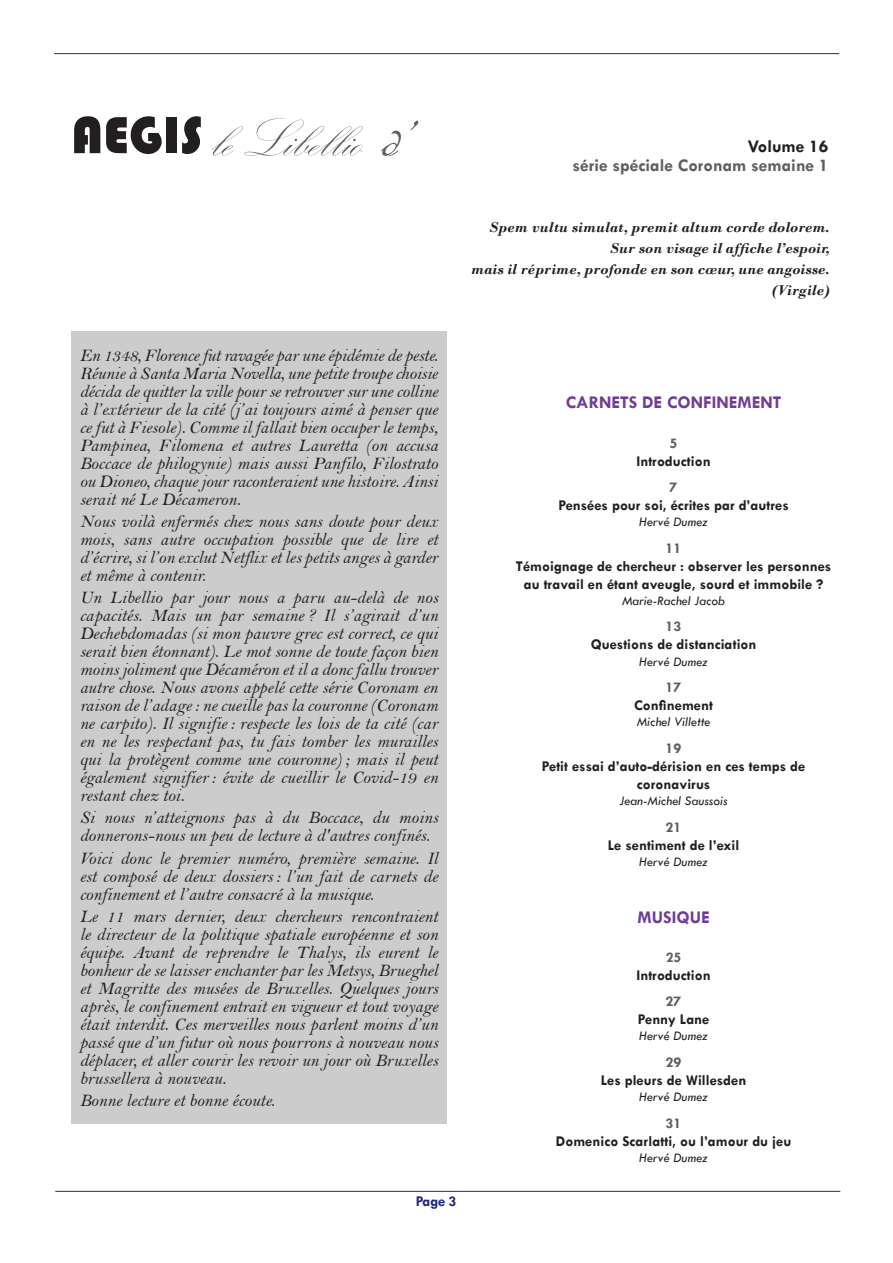
<style>
.page{position:relative;width:893px;height:1263px;background:#fff}
.page>*{position:absolute;margin:0;border:0;box-sizing:border-box;transform-origin:0 0}
.t1{font:54px "Kunstler Script";color:#5f5f5f}
.t2{font:18px/18px "Bell MT Italic";color:#231f20;text-align:justify}
.t3{font:700 18px "Tw Cen";color:#5f5f5f}
.Sommaire_-_nom_de_do{font:700 18px "Tw Cen";color:#703c97}
.t4{font:700 18px "Tw Cen";color:#231f20}
.Sommaire_-_Titre{font:700 15px/18px "Tw Cen";color:#231f20;text-align:center}
.L_-_Dicton_1ère_page{font:italic 700 15px/21px "Bodoni";color:#231f20;text-align:right}
.Sommaire_-_n__de_pag{font:700 15px "Tw Cen";color:#5f5f5f}
.Article_-_Auteur_2_o{font:700 15px "Tw Cen";color:#202780}
.Sommaire_-_nom_de_do-2{font:700 15px "Tw Cen";color:#5f5f5f}
.Sommaire_-_nom_de_do-3{font:700 14.85px "Tw Cen";color:#5f5f5f}
.Sommaire_-_Titre-2{font:italic 13.5px "Tw Cen";color:#231f20}
.Sommaire_-_auteurs{font:italic 13.5px "Tw Cen";color:#231f20}
.s1{font-family:"Bauhaus 93";color:#231f20}
.s2{font-family:"French Script";font-style:italic}
</style>
<div class="page">
<hr style="left:55px;top:1191px;width:785px;height:1px;background:#202780">
<hr style="left:54px;top:53px;width:785px;height:1px;background:#202780">
<div style="left:71px;top:331px;width:375px;height:792px;background:#ccc"></div>
<p class="t1" style="left:71px;top:111px;width:365px"><span class="s1">AEGIS</span> le Libellio <span class="s2">d’</span></p>
<p class="t4" style="left:748px;top:135px;width:82px">Volume 16</p>
<p class="t3" style="left:572px;top:155px;width:257px">série spéciale Coronam semaine 1</p>
<p class="L_-_Dicton_1ère_page" style="left:489px;top:216px;width:342px">Spem vultu simulat, premit altum corde dolorem.</p>
<p class="L_-_Dicton_1ère_page" style="left:471px;top:237px;width:360px">Sur son visage il affiche l’espoir,<br>mais il réprime, profonde en son cœur, une angoisse.</p>
<p class="L_-_Dicton_1ère_page" style="left:772px;top:279px;width:59px">(Virgile)</p>
<p class="t2" style="left:80px;top:346px;width:360px">En 1348, Florence fut ravagée par une épidémie de peste.<br>Réunie à Santa Maria Novella, une petite troupe choisie décida de quitter la ville pour se retrouver sur une colline à l’extérieur de la cité (j’ai toujours aimé à penser que ce fut à Fiesole). Comme il fallait bien occuper le temps, Pampinea, Filomena et autres Lauretta (on accusa Boccace de philogynie) mais aussi Panfilo, Filostrato ou Dioneo, chaque jour raconteraient une histoire. Ainsi serait né Le Décameron.</p>
<p class="t2" style="left:80px;top:512px;width:360px">Nous voilà enfermés chez nous sans doute pour deux mois, sans autre occupation possible que de lire et d’écrire, si l’on exclut Netflix et les petits anges à garder et même à contenir.</p>
<p class="t2" style="left:80px;top:588px;width:360px">Un Libellio par jour nous a paru au-delà de nos capacités. Mais un par semaine ? Il s’agirait d’un Dechebdomadas (si mon pauvre grec est correct, ce qui serait bien étonnant). Le mot sonne de toute façon bien moins joliment que Décaméron et il a donc fallu trouver autre chose. Nous avons appelé cette série Coronam en raison de l’adage : ne cueille pas la couronne (Coronam ne carpito). Il signifie : respecte les lois de ta cité (car en ne les respectant pas, tu fais tomber les murailles qui la protègent comme une couronne) ; mais il peut également signifier : évite de cueillir le Covid-19 en restant chez toi.</p>
<p class="t2" style="left:80px;top:808px;width:360px">Si nous n’atteignons pas à du Boccace, du moins donnerons-nous un peu de lecture à d'autres confinés.</p>
<p class="t2" style="left:80px;top:849px;width:360px">Voici donc le premier numéro, première semaine. Il est composé de deux dossiers : l’un fait de carnets de confinement et l’autre consacré à la musique.</p>
<p class="t2" style="left:80px;top:907px;width:360px">Le 11 mars dernier, deux chercheurs rencontraient le directeur de la politique spatiale européenne et son équipe. Avant de reprendre le Thalys, ils eurent le bonheur de se laisser enchanter par les Metsys, Brueghel et Magritte des musées de Bruxelles. Quelques jours après, le confinement entrait en vigueur et tout voyage était interdit. Ces merveilles nous parlent moins d’un passé que d’un futur où nous pourrons à nouveau nous déplacer, et aller courir les revoir un jour où Bruxelles brussellera à nouveau.</p>
<p class="t2" style="left:80px;top:1091px;width:196px">Bonne lecture et bonne écoute.</p>
<p class="Article_-_Auteur_2_o" style="left:416px;top:1192px;width:42px">Page 3</p>
<p class="Sommaire_-_nom_de_do" style="left:566px;top:392px;width:217px">CARNETS DE CONFINEMENT</p>
<p class="Sommaire_-_nom_de_do-2" style="left:670px;top:434px;width:9px">5</p>
<p class="Sommaire_-_Titre" style="left:636px;top:451px;width:76px">Introduction</p>
<p class="Sommaire_-_n__de_pag" style="left:670px;top:478px;width:9px">7</p>
<p class="Sommaire_-_Titre" style="left:558px;top:496px;width:232px">Pensées pour soi, écrites par d’autres</p>
<p class="Sommaire_-_Titre-2" style="left:639px;top:514px;width:71px">Hervé Dumez</p>
<p class="Sommaire_-_n__de_pag" style="left:666px;top:539px;width:17px">11</p>
<p class="Sommaire_-_Titre" style="left:516px;top:557px;width:317px">Témoignage de chercheur : observer les personnes au travail en étant aveugle, sourd et immobile ?</p>
<p class="Sommaire_-_Titre-2" style="left:622px;top:592px;width:104px">Marie-Rachel Jacob</p>
<p class="Sommaire_-_n__de_pag" style="left:666px;top:618px;width:17px">13</p>
<p class="Sommaire_-_Titre" style="left:591px;top:635px;width:167px">Questions de distanciation</p>
<p class="Sommaire_-_Titre-2" style="left:639px;top:653px;width:71px">Hervé Dumez</p>
<p class="Sommaire_-_n__de_pag" style="left:666px;top:678px;width:17px">17</p>
<p class="Sommaire_-_Titre" style="left:634px;top:696px;width:80px">Confinement</p>
<p class="Sommaire_-_Titre-2" style="left:637px;top:714px;width:75px">Michel Villette</p>
<p class="Sommaire_-_n__de_pag" style="left:666px;top:739px;width:17px">19</p>
<p class="Sommaire_-_Titre" style="left:542px;top:757px;width:265px">Petit essai d’auto-dérision en ces temps de coronavirus</p>
<p class="Sommaire_-_Titre-2" style="left:620px;top:793px;width:109px">Jean-Michel Saussois</p>
<p class="Sommaire_-_n__de_pag" style="left:666px;top:818px;width:17px">21</p>
<p class="Sommaire_-_Titre" style="left:608px;top:835px;width:133px">Le sentiment de l’exil</p>
<p class="Sommaire_-_auteurs" style="left:639px;top:853px;width:71px">Hervé Dumez</p>
<p class="Sommaire_-_nom_de_do" style="left:637px;top:906px;width:74px">MUSIQUE</p>
<p class="Sommaire_-_nom_de_do-3" style="left:666px;top:948px;width:17px">25</p>
<p class="Sommaire_-_Titre" style="left:636px;top:965px;width:76px">Introduction</p>
<p class="Sommaire_-_n__de_pag" style="left:666px;top:992px;width:17px">27</p>
<p class="Sommaire_-_Titre" style="left:638px;top:1010px;width:73px">Penny Lane</p>
<p class="Sommaire_-_Titre-2" style="left:639px;top:1028px;width:71px">Hervé Dumez</p>
<p class="Sommaire_-_n__de_pag" style="left:666px;top:1053px;width:17px">29</p>
<p class="Sommaire_-_Titre" style="left:601px;top:1071px;width:147px">Les pleurs de Willesden</p>
<p class="Sommaire_-_Titre-2" style="left:639px;top:1089px;width:71px">Hervé Dumez</p>
<p class="Sommaire_-_n__de_pag" style="left:666px;top:1114px;width:17px">31</p>
<p class="Sommaire_-_Titre" style="left:556px;top:1131px;width:237px">Domenico Scarlatti, ou l’amour du jeu</p>
<p class="Sommaire_-_Titre-2" style="left:639px;top:1149px;width:71px">Hervé Dumez</p>
</div>
